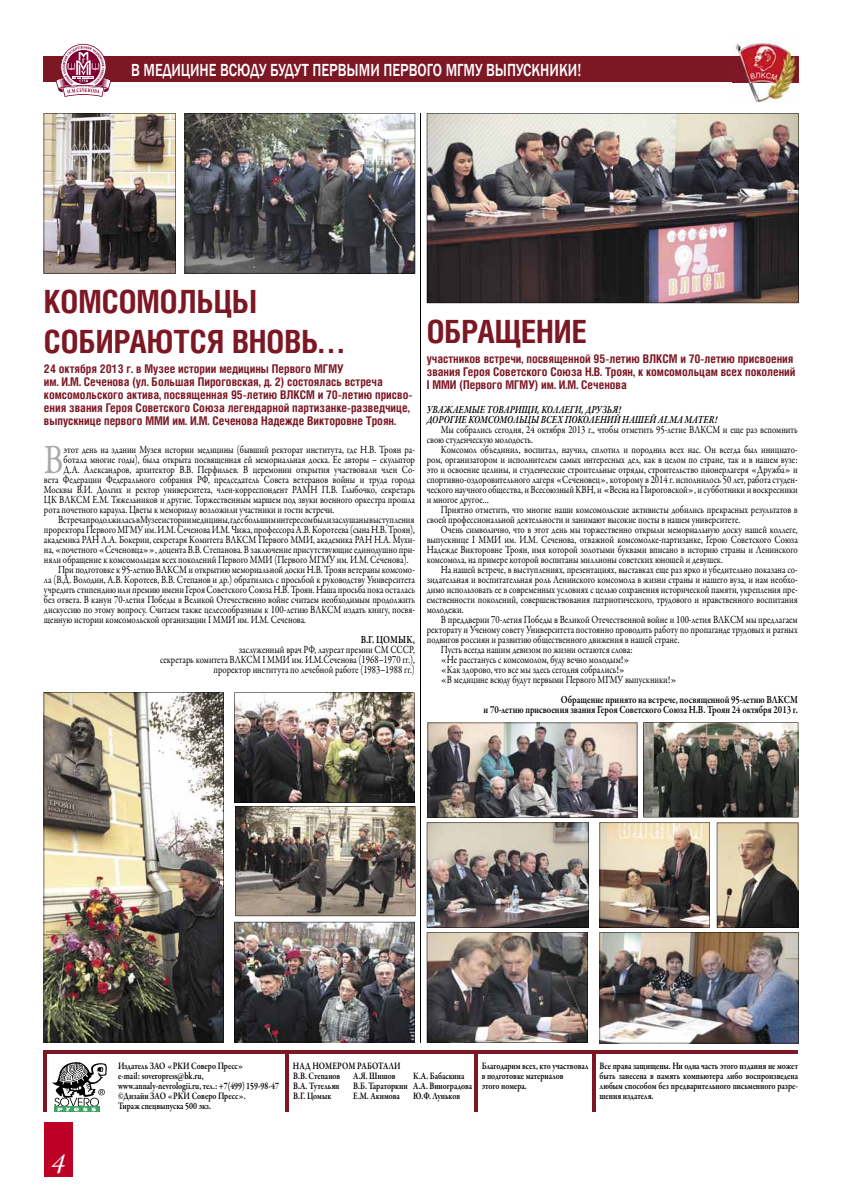
<style>
.page{position:relative;width:842px;height:1191px;background:#fff}
.page>*{position:absolute;margin:0;border:0;box-sizing:border-box;transform-origin:0 0}
.t1{font:41.8px "Garamond Premr Pro";color:#aaa;scale:.8 1}
.t2{font:700 32px/39.9px "Helios Cond C";color:#7c1724}
.t3{font:italic 28px "Garamond Premr Pro";color:#fff}
.t4{font:500 18px "Franklin Gothic";color:#fff;scale:.8 1}
.t5{font:700 12px/13px "Helios Cond C";color:#7c1724}
.t6{font:11px/10px "Garamond Premr Pro";color:#000;text-align:justify;scale:.8 1}
.t7{font:600 11px/10px "Garamond Premr Pro";color:#000;text-align:right;scale:.8 1}
.t8{font:italic 600 11px/10px "Garamond Premr Pro";color:#000;scale:.8 1}
.t9{font:600 10px/10px "Garamond Premr Pro";color:#000;scale:.8 1}
</style>
<div class="page">
<div style="left:44px;top:57px;width:754px;height:25px;background:#7c1724"></div>
<div style="left:44px;top:1122px;width:28px;height:54px;background:#be0027"></div>
<img style="left:732px;top:40px;width:66px;height:63px">
<img style="left:732px;top:57px;width:66px;height:25px">
<svg style="left:56px;top:44px;width:55px;height:53px"></svg>
<hr style="left:420px;top:113px;width:1px;height:929px;background:#000">
<img style="left:234px;top:692px;width:181px;height:350px">
<img style="left:427px;top:113px;width:372px;height:190px">
<img style="left:44px;top:113px;width:132px;height:160px">
<img style="left:44px;top:692px;width:180px;height:350px">
<img style="left:185px;top:113px;width:230px;height:160px">
<hr style="left:44px;top:1052px;width:3px;height:60px;background:#7c1724">
<hr style="left:285px;top:1052px;width:3px;height:60px;background:#7c1724">
<hr style="left:475px;top:1052px;width:3px;height:59px;background:#7c1724">
<hr style="left:592px;top:1052px;width:3px;height:60px;background:#7c1724">
<hr style="left:44px;top:1050px;width:754px;height:3px;background:#7c1724">
<img style="left:427px;top:722px;width:372px;height:321px">
<svg style="left:54px;top:1111px;width:45px;height:1px"></svg>
<svg style="left:52px;top:1062px;width:55px;height:49px"></svg>
<h3 class="t4" style="left:131px;top:59px;width:564px">В МЕДИЦИНЕ ВСЮДУ БУДУТ ПЕРВЫМИ ПЕРВОГО МГМУ ВЫПУСКНИКИ!</h3>
<h2 class="t2" style="left:44px;top:281px;width:301px">КОМСОМОЛЬЦЫ<br>СОБИРАЮТСЯ ВНОВЬ…</h2>
<h2 class="t2" style="left:427px;top:311px;width:162px">ОБРАЩЕНИЕ</h2>
<p class="t5" style="left:44px;top:362px;width:370px">24 октября 2013 г. в Музее истории медицины Первого МГМУ<br>им. И.М. Сеченова (ул. Большая Пироговская, д. 2) состоялась встреча комсомольского актива, посвященная 95-летию ВЛКСМ и 70-летию присво&shy;ения звания Героя Советского Союза легендарной партизанке-разведчице, выпускнице первого ММИ им. И.М. Сеченова Надежде Викторовне Троян.</p>
<p class="t5" style="left:427px;top:352px;width:370px">участников встречи, посвященной 95-летию ВЛКСМ и 70-летию присвоения звания Героя Советского Союза Н.В. Троян, к комсомольцам всех поколений<br>I ММИ (Первого МГМУ) им. И.М. Сеченова</p>
<p class="t8" style="left:427px;top:405px;width:365px">УВАЖАЕМЫЕ ТОВАРИЩИ, КОЛЛЕГИ, ДРУЗЬЯ!<br>ДОРОГИЕ КОМСОМОЛЬЦЫ ВСЕХ ПОКОЛЕНИЙ НАШЕЙ ALMA MATER!</p>
<p class="t6" style="left:427px;top:425px;width:465px;text-indent:14px">Мы собрались сегодня, 24 октября 2013 г., чтобы отметить 95-летие ВЛКСМ и еще раз вспомнить свою студенческую молодость.</p>
<p class="t6" style="left:427px;top:445px;width:465px;text-indent:14px">Комсомол объединил, воспитал, научил, сплотил и породнил всех нас. Он всегда был инициато&shy;ром, организатором и исполнителем самых интересных дел, как в целом по стране, так и в нашем вузе: это и освоение целины, и студенческие строительные отряды, строительство пионерлагеря «Дружба» и спортивно-оздоровительного лагеря «Сеченовец», которому в 2014 г. исполнилось 50 лет, работа студен&shy;ческого научного общества, и Всесоюзный КВН, и «Весна на Пироговской», и субботники и воскресники и многое другое…</p>
<p class="t6" style="left:427px;top:505px;width:465px;text-indent:14px">Приятно отметить, что многие наши комсомольские активисты добились прекрасных результатов в своей профессиональной деятельности и занимают высокие посты в нашем университете.</p>
<p class="t6" style="left:427px;top:525px;width:465px;text-indent:14px">Очень символично, что в этот день мы торжественно открыли мемориальную доску нашей коллеге, выпускнице I ММИ им. И.М. Сеченова, отважной комсомолке-партизанке, Герою Советского Союза Надежде Викторовне Троян, имя которой золотыми буквами вписано в историю страны и Ленинского комсомола, на примере которой воспитаны миллионы советских юношей и девушек.</p>
<p class="t6" style="left:427px;top:565px;width:465px;text-indent:14px">На нашей встрече, в выступлениях, презентациях, выставках еще раз ярко и убедительно показана со&shy;зидательная и воспитательная роль Ленинского комсомола в жизни страны и нашего вуза, и нам необхо&shy;димо использовать ее в современных условиях с целью сохранения исторической памяти, укрепления пре&shy;емственности поколений, совершенствования патриотического, трудового и нравственного воспитания молодежи.</p>
<p class="t6" style="left:441px;top:615px;width:448px">В преддверии 70-летия Победы в Великой Отечественной войне и 100-летия ВЛКСМ мы предлагаем</p>
<p class="t6" style="left:427px;top:625px;width:465px">ректорату и Ученому совету Университета постоянно проводить работу по пропаганде трудовых и ратных</p>
<p class="t6" style="left:427px;top:634px;width:317px">подвигов россиян и развитию общественного движения в нашей стране.</p>
<p class="t6" style="left:441px;top:644px;width:241px">Пусть всегда нашим девизом по жизни остаются слова:</p>
<p class="t6" style="left:441px;top:654px;width:237px">«Не расстанусь с комсомолом, буду вечно молодым!»</p>
<p class="t6" style="left:441px;top:664px;width:232px">«Как здорово, что все мы здесь сегодня собрались!»</p>
<p class="t6" style="left:441px;top:674px;width:296px">«В медицине всюду будут первыми Первого МГМУ выпускники!»</p>
<p class="t7" style="left:484px;top:694px;width:394px">Обращение принято на встрече, посвященной 95-летию ВЛКСМ<br>и 70-летию присвоения звания Героя Советского Союза Н.В. Троян 24 октября 2013 г.</p>
<h1 class="t1" style="left:44px;top:434px;width:26px">В</h1>
<p class="t6" style="left:64px;top:445px;width:441px">этот день на здании Музея истории медицины (бывший ректорат института, где Н.В. Троян ра-</p>
<p class="t6" style="left:64px;top:455px;width:441px">ботала многие годы), была открыта посвященная ей мемориальная доска. Ее авторы – скульптор</p>
<p class="t6" style="left:64px;top:465px;width:441px">Д.А. Александров, архитектор В.В. Перфильев. В церемонии открытия участвовали член Со-</p>
<p class="t6" style="left:44px;top:475px;width:465px">вета Федерации Федерального собрания РФ, председатель Совета ветеранов войны и труда города</p>
<p class="t6" style="left:44px;top:485px;width:465px">Москвы В.И. Долгих и ректор университета, член-корреспондент РАМН П.В. Глыбочко, секретарь</p>
<p class="t6" style="left:44px;top:495px;width:465px">ЦК ВЛКСМ Е.М. Тяжельников и другие. Торжественным маршем под звуки военного оркестра прошла</p>
<p class="t6" style="left:44px;top:505px;width:365px">рота почетного караула. Цветы к мемориалу возложили участники и гости встречи.</p>
<p class="t6" style="left:58px;top:515px;width:447px">Встреча продолжилась в Музее истории медицины, где с большим интересом были заслушаны выступления</p>
<p class="t6" style="left:44px;top:525px;width:465px">проректора Первого МГМУ им. И.М. Сеченова И.М. Чижа, профессора А.В. Коротеева (сына Н.В. Троян),</p>
<p class="t6" style="left:44px;top:535px;width:465px">академика РАН Л.А. Бокерии, секретаря Комитета ВЛКСМ Первого ММИ, академика РАН Н.А. Мухи-</p>
<p class="t6" style="left:44px;top:545px;width:465px">на, «почетного «Сеченовца»», доцента В.В. Степанова. В заключение присутствующие единодушно при-</p>
<p class="t6" style="left:44px;top:554px;width:457px">няли обращение к комсомольцам всех поколений Первого ММИ (Первого МГМУ им. И.М. Сеченова).</p>
<p class="t6" style="left:58px;top:564px;width:447px">При подготовке к 95-летию ВЛКСМ и открытию мемориальной доски Н.В. Троян ветераны комсомо-</p>
<p class="t6" style="left:44px;top:574px;width:465px">ла (В.Д. Володин, А.В. Коротеев, В.В. Степанов и др.) обратились с просьбой к руководству Университета</p>
<p class="t6" style="left:44px;top:584px;width:465px">учредить стипендию или премию имени Героя Советского Союза Н.В. Троян. Наша просьба пока осталась</p>
<p class="t6" style="left:44px;top:594px;width:465px">без ответа. В канун 70-летия Победы в Великой Отечественно войне считаем необходимым продолжить</p>
<p class="t6" style="left:44px;top:604px;width:465px">дискуссию по этому вопросу. Считаем также целесообразным к 100-летию ВЛКСМ издать книгу, посвя-</p>
<p class="t6" style="left:44px;top:614px;width:329px">щенную истории комсомольской организации I ММИ им. И.М. Сеченова.</p>
<p class="t7" style="left:361px;top:634px;width:69px">В.Г. ЦОМЫК,</p>
<p class="t6" style="left:160px;top:644px;width:320px;text-align:right">заслуженный врач РФ, лауреат премии СМ СССР,<br>секретарь комитета ВЛКСМ I ММИ им. И.М.Сеченова (1968–1970 гг.), проректор института по лечебной работе (1983–1988 гг.)</p>
<h3 class="t3" style="left:51px;top:1146px;width:15px">4</h3>
<p class="t9" style="left:293px;top:1061px;width:136px">НАД НОМЕРОМ РАБОТАЛИ<br>В.В. Степанов<br>В.А. Тутельян<br>В.Г. Цомык</p>
<p class="t9" style="left:118px;top:1061px;width:203px">Издатель ЗАО «РКИ Соверо Пресс»<br>e-mail: soveropress@bk.ru, www.annaly-nevrologii.ru, тел.: +7(499) 159-98-47 ©Дизайн ЗАО «РКИ Соверо Пресс».<br>Тираж спецвыпуска 500 экз.</p>
<p class="t9" style="left:482px;top:1061px;width:135px">Благодарим всех, кто участвовал в подготовке материалов<br>этого номера.</p>
<p class="t9" style="left:600px;top:1061px;width:250px;text-align:justify">Все права защищены. Ни одна часть этого издания не может быть занесена в память компьютера либо воспроизведена любым способом без предварительного письменного разре&shy;шения издателя.</p>
<p class="t9" style="left:353px;top:1071px;width:69px">А.Я. Шишов<br>В.Б. Тараторкин<br>Е.М. Акимова</p>
<p class="t9" style="left:413px;top:1071px;width:75px">К.А. Бабаскина<br>А.А. Виноградова<br>Ю.Ф. Луньков</p>
</div>
